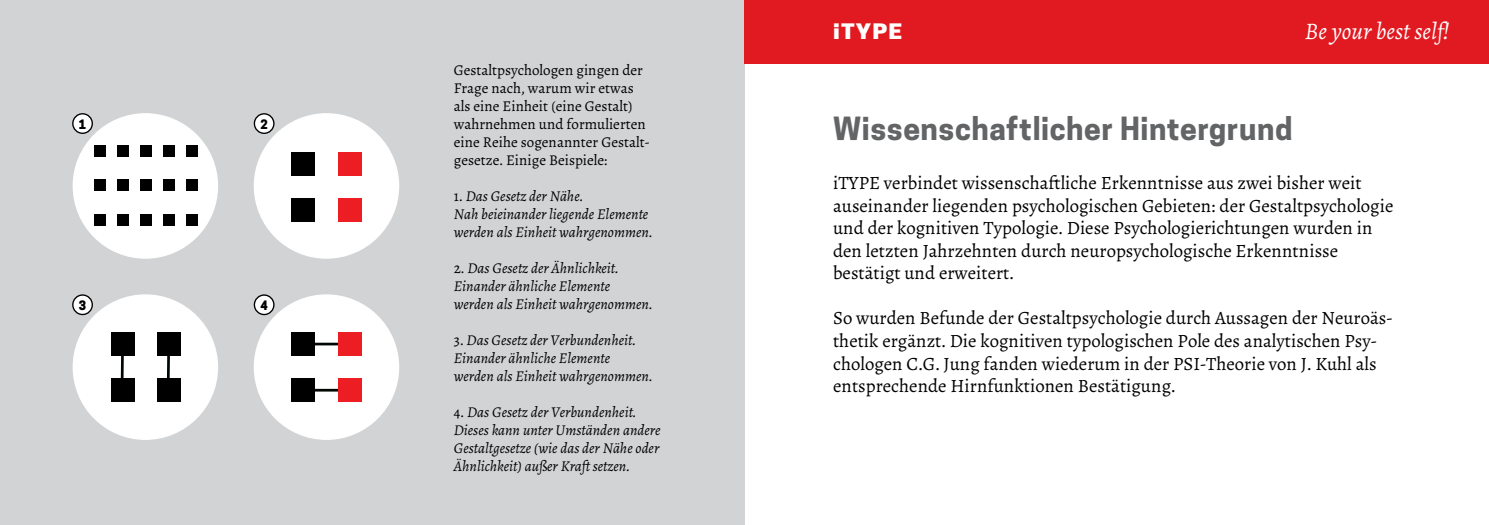
<style>
.page{position:relative;width:1489px;height:525px;background:#fff}
.page>*{position:absolute;margin:0;border:0;box-sizing:border-box;transform-origin:0 0}
.t1{font:700 30px "Cooper Hewitt";letter-spacing:.02em;color:#626466}
.t2{font:italic 23.75px "Alegreya";color:#fff}
.t3{font:800 20px "Cooper Hewitt";letter-spacing:.05em;color:#fff;scale:1.2 1}
.t4{font:18.75px/22.5px "Alegreya";color:#000}
.t5{font:italic 15px/18px "Alegreya";color:#000}
.t6{font:15px/18px "Alegreya";color:#000}
.t7{font:800 12.25px "Cooper Hewitt";color:#000}
.s1{font-style:normal}
</style>
<div class="page">
<div style="left:0;top:0;width:744px;height:524px;background:#d1d3d4"></div>
<div style="left:73px;top:114px;width:144px;height:144px;background:#fff;border-radius:50%"></div>
<div style="left:254px;top:114px;width:144px;height:144px;background:#fff;border-radius:50%"></div>
<div style="left:73px;top:295px;width:144px;height:144px;background:#fff;border-radius:50%"></div>
<div style="left:254px;top:295px;width:144px;height:144px;background:#fff;border-radius:50%"></div>
<div style="left:94px;top:145px;width:11px;height:11px;background:#000"></div>
<div style="left:117px;top:145px;width:11px;height:11px;background:#000"></div>
<div style="left:140px;top:145px;width:12px;height:11px;background:#000"></div>
<div style="left:163px;top:145px;width:12px;height:11px;background:#000"></div>
<div style="left:186px;top:145px;width:12px;height:11px;background:#000"></div>
<div style="left:292px;top:153px;width:23px;height:23px;background:#000"></div>
<div style="left:338px;top:153px;width:23px;height:23px;background:#ed1d24"></div>
<div style="left:292px;top:199px;width:23px;height:23px;background:#000"></div>
<div style="left:338px;top:199px;width:23px;height:23px;background:#ed1d24"></div>
<div style="left:94px;top:179px;width:11px;height:12px;background:#000"></div>
<div style="left:117px;top:179px;width:11px;height:12px;background:#000"></div>
<div style="left:140px;top:179px;width:12px;height:12px;background:#000"></div>
<div style="left:163px;top:179px;width:12px;height:12px;background:#000"></div>
<div style="left:186px;top:179px;width:12px;height:12px;background:#000"></div>
<div style="left:94px;top:214px;width:11px;height:12px;background:#000"></div>
<div style="left:117px;top:214px;width:11px;height:12px;background:#000"></div>
<div style="left:140px;top:214px;width:12px;height:12px;background:#000"></div>
<div style="left:163px;top:214px;width:12px;height:12px;background:#000"></div>
<div style="left:186px;top:214px;width:12px;height:12px;background:#000"></div>
<hr style="left:303px;top:342px;width:46px;height:3px;background:#000703">
<hr style="left:303px;top:388px;width:46px;height:3px;background:#000703">
<div style="left:292px;top:332px;width:23px;height:23px;background:#000"></div>
<div style="left:338px;top:332px;width:23px;height:23px;background:#ed1d24"></div>
<div style="left:292px;top:378px;width:23px;height:23px;background:#000"></div>
<div style="left:338px;top:378px;width:23px;height:23px;background:#ed1d24"></div>
<svg style="left:119px;top:355px;width:6px;height:23px"></svg>
<svg style="left:165px;top:355px;width:6px;height:23px"></svg>
<div style="left:111px;top:332px;width:23px;height:23px;background:#000"></div>
<div style="left:157px;top:332px;width:23px;height:23px;background:#000"></div>
<div style="left:111px;top:378px;width:23px;height:23px;background:#000"></div>
<div style="left:157px;top:378px;width:23px;height:23px;background:#000"></div>
<div style="left:73px;top:114px;width:19px;height:19px;background:#fff;border-radius:50%"></div>
<div style="left:72px;top:113px;width:21px;height:21px;border:1px solid #000;border-radius:50%"></div>
<div style="left:254px;top:114px;width:20px;height:19px;background:#fff;border-radius:50%"></div>
<div style="left:254px;top:113px;width:20px;height:21px;border:1px solid #000;border-radius:50%"></div>
<div style="left:73px;top:295px;width:19px;height:19px;background:#fff;border-radius:50%"></div>
<div style="left:72px;top:294px;width:21px;height:21px;border:1px solid #000;border-radius:50%"></div>
<div style="left:254px;top:295px;width:20px;height:19px;background:#fff;border-radius:50%"></div>
<div style="left:254px;top:294px;width:20px;height:21px;border:1px solid #000;border-radius:50%"></div>
<div style="left:744px;top:0;width:744px;height:64px;background:#e11a21"></div>
<p class="t7" style="left:79px;top:117px;width:9px">1</p>
<p class="t7" style="left:260px;top:117px;width:9px">2</p>
<p class="t7" style="left:79px;top:298px;width:9px">3</p>
<p class="t7" style="left:260px;top:298px;width:9px">4</p>
<p class="t6" style="left:454px;top:61px;width:197px">Gestaltpsychologen gingen der<br>Frage nach, warum wir etwas als eine Einheit (eine Gestalt) wahrnehmen und formulierten eine Reihe sogenannter Gestalt&shy;gesetze. Einige Beispiele:</p>
<p class="t5" style="left:454px;top:187px;width:200px"><span class="s1">1.</span> Das Gesetz der Nähe.<br>Nah beieinander liegende Elemente werden als Einheit wahrgenommen.</p>
<p class="t5" style="left:454px;top:259px;width:200px"><span class="s1">2.</span> Das Gesetz der Ähnlichkeit.<br>Einander ähnliche Elemente werden als Einheit wahrgenommen.</p>
<p class="t5" style="left:454px;top:331px;width:200px"><span class="s1">3.</span> Das Gesetz der Verbundenheit.<br>Einander ähnliche Elemente werden als Einheit wahrgenommen.</p>
<p class="t5" style="left:454px;top:403px;width:208px"><span class="s1">4.</span> Das Gesetz der Verbundenheit.<br>Dieses kann unter Umständen andere Gestaltgesetze (wie das der Nähe oder Ähnlichkeit) außer Kraft setzen.</p>
<p class="t3" style="left:833px;top:20px;width:59px">iTYPE</p>
<p class="t2" style="left:1304px;top:17px;width:146px">Be your best self!</p>
<h1 class="t1" style="left:833px;top:110px;width:461px">Wissenschaftlicher Hintergrund</h1>
<p class="t4" style="left:833px;top:172px;width:561px">iTYPE verbindet wissenschaftliche Erkenntnisse aus zwei bisher weit auseinander liegenden psychologischen Gebieten: der Gestaltpsychologie und der kognitiven Typologie. Diese Psychologierichtungen wurden in den letzten Jahrzehnten durch neuropsychologische Erkenntnisse bestätigt und erweitert.</p>
<p class="t4" style="left:833px;top:307px;width:561px">So wurden Befunde der Gestaltpsychologie durch Aussagen der Neuroäs&shy;thetik ergänzt. Die kognitiven typologischen Pole des analytischen Psy&shy;chologen C.G. Jung fanden wiederum in der PSI-Theorie von J. Kuhl als entsprechende Hirnfunktionen Bestätigung.</p>
</div>
